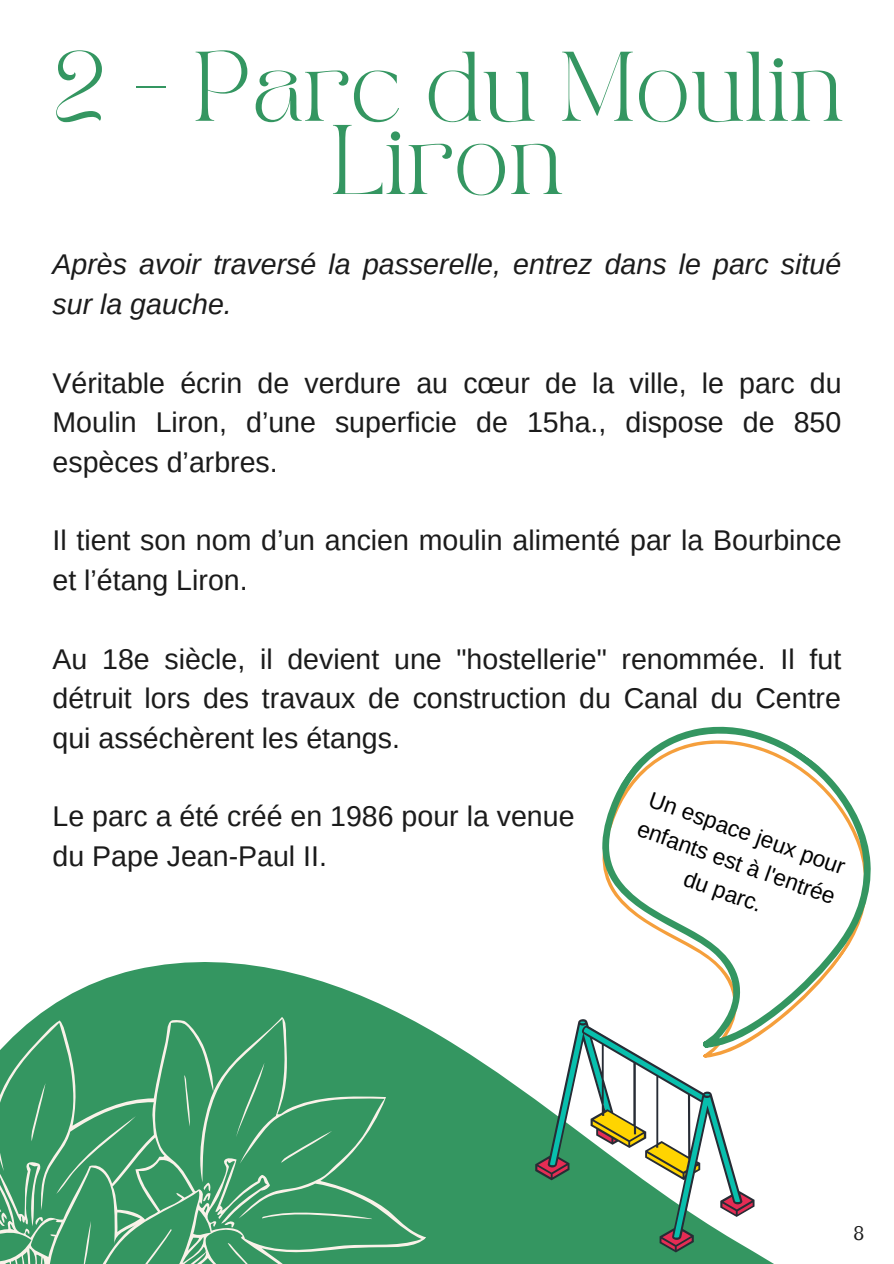
<style>
.page{position:relative;width:894px;height:1264px;background:#fff}
.page>*{position:absolute;margin:0;border:0;box-sizing:border-box;transform-origin:0 0}
.t1{font:69px/73.2px "TAN PEARL Regular";color:#349661;text-align:center}
.t2{font:28.5px/39.5px "Arimo";color:#1b1b1b;text-align:justify}
.t3{font:italic 28.5px/39.5px "Arimo";color:#1b1b1b}
.t4{font:22.5px/31.5px "Arimo";color:#000;text-align:center}
.t5{font:19.5px "Tenor Sans";color:#1b1b1b}
</style>
<div class="page">
<svg style="left:485px;top:1064px;width:287px;height:199px;fill:#349661"></svg>
<svg style="left:0;top:962px;width:485px;height:301px;fill:#349661"></svg>
<svg style="left:20px;top:1075px;width:193px;height:188px;background:#4ca171"></svg>
<svg style="left:0;top:1081px;width:5px;height:74px"></svg>
<svg style="left:221px;top:1062px;width:151px;height:201px;background:#449d6c"></svg>
<svg style="left:535px;top:1088px;width:219px;height:164px"></svg>
<svg style="left:522px;top:726px;width:349px;height:355px"></svg>
<h1 class="t1" style="left:51px;top:58px;width:794px">2 - Parc du Moulin<br>Liron</h1>
<p class="t3" style="left:53px;top:245px;width:790px">Après avoir traversé la passerelle, entrez dans le parc situé sur la gauche.</p>
<p class="t2" style="left:53px;top:363px;width:790px">Véritable écrin de verdure au cœur de la ville, le parc du Moulin Liron, d’une superficie de 15ha., dispose de 850 espèces d’arbres.</p>
<p class="t2" style="left:53px;top:520px;width:790px">Il tient son nom d’un ancien moulin alimenté par la Bourbince et l’étang Liron.</p>
<p class="t2" style="left:53px;top:639px;width:790px">Au 18e siècle, il devient une "hostellerie" renommée. Il fut détruit lors des travaux de construction du Canal du Centre qui asséchèrent les étangs.</p>
<p class="t2" style="left:53px;top:796px;width:523px">Le parc a été créé en 1986 pour la venue du Pape Jean-Paul II.</p>
<p class="t4" style="left:653px;top:783px;width:210px;rotate:19deg">Un espace jeux pour enfants est à l'entrée du parc.</p>
<p class="t5" style="left:852px;top:1222px;width:13px">8</p>
</div>
